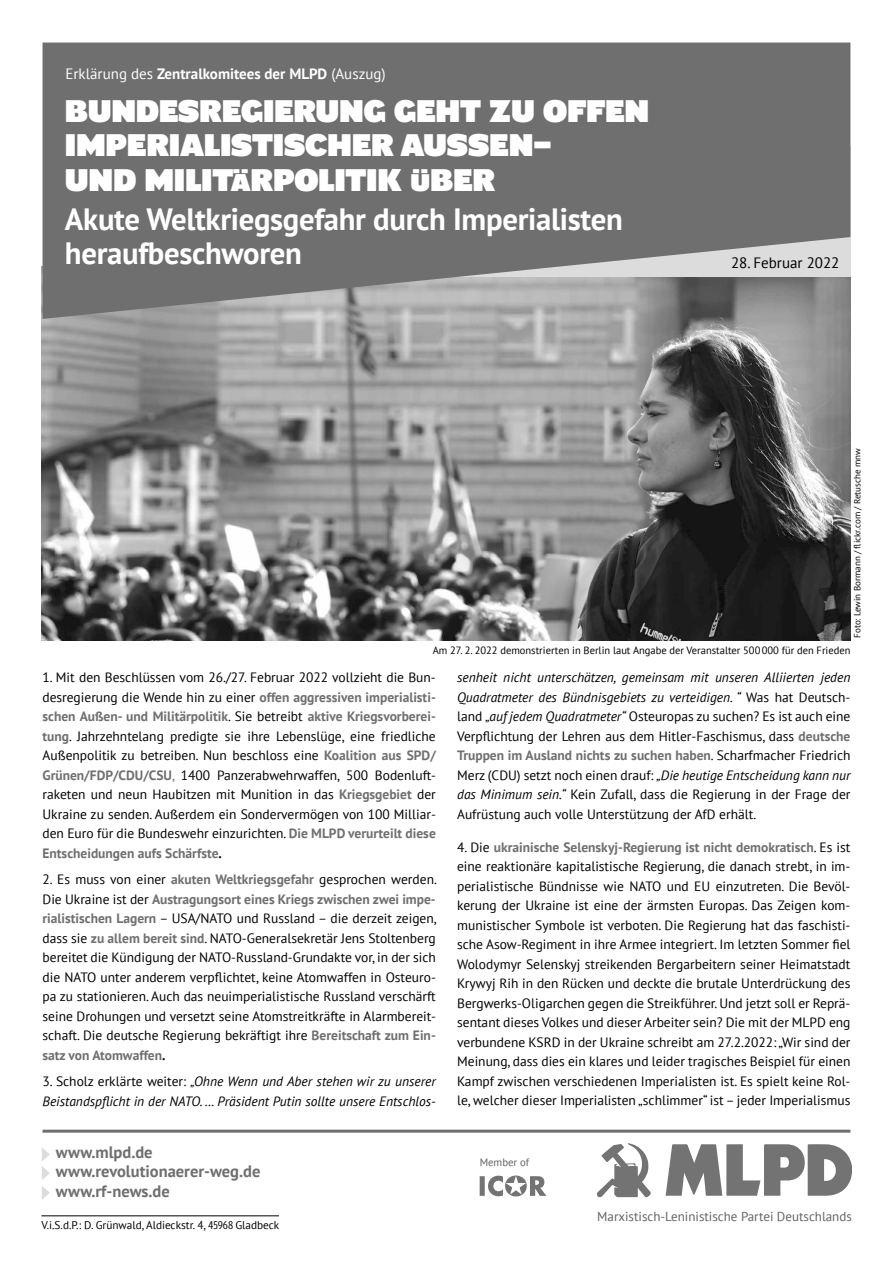
<style>
.page{position:relative;width:893px;height:1263px;background:#fff}
.page>*{position:absolute;margin:0;border:0;box-sizing:border-box;transform-origin:0 0}
.t1{font:30.75px/34.5px "Shire Derbyshire";letter-spacing:-.01em;color:#fff}
.t2{font:700 30.75px/34.5px "PT Sans";letter-spacing:-.01em;color:#fff}
.t3{font:700 16.5px "PT Sans";color:#6f6f6f}
.t4{font:700 15px "PT Sans";color:#fff}
.t5{font:15px "PT Sans";color:#000}
.t6{font:13.5px/19.5px "PT Sans";color:#000;text-align:justify}
.t7{font:italic 13.5px/19.5px "PT Sans";color:#000}
.t8{font:13.05px "PT Sans";color:#626262}
.t9{font:11.25px "PT Sans";color:#000}
.t10{font:10.8px "PT Sans";color:#626262}
.t11{font:10.5px "PT Sans";color:#000}
.t12{font:9px "PT Sans";color:#000}
.s1{font-weight:400}
.s2{font-weight:700;color:#6f6f6f}
.s3{color:#6f6f6f}
.s4{font-weight:700}
.s5{font-style:normal}
.s6{font-family:"Amplitude Cond";font-size:12px}
.s7{font-style:italic}
</style>
<div class="page">
<img style="left:41px;top:266px;width:809px;height:374px">
<svg style="left:43px;top:43px;width:807px;height:276px;background:#787878"></svg>
<hr style="left:41px;top:1215px;width:238px;height:1px;background:#000">
<svg style="left:42px;top:1148px;width:8px;height:52px"></svg>
<hr style="left:43px;top:1130px;width:807px;height:3px;background:#6f6f6f">
<svg style="left:597px;top:1143px;width:54px;height:54px"></svg>
<svg style="left:480px;top:1175px;width:66px;height:22px"></svg>
<svg style="left:666px;top:1144px;width:186px;height:52px"></svg>
<p class="t4" style="left:65px;top:64px;width:322px"><span class="s1">Erklärung des</span> Zentralkomitees der MLPD <span class="s1">(Auszug)</span></p>
<h1 class="t1" style="left:65px;top:94px;width:586px">BUNDESREGIERUNG GEHT ZU OFFEN<br>IMPERIALISTISCHER AUßEN-<br>UND MILITÄRPOLITIK ÜBER</h1>
<h1 class="t2" style="left:65px;top:201px;width:559px">Akute Weltkriegsgefahr durch Imperialisten heraufbeschworen</h1>
<p class="t5" style="left:731px;top:253px;width:110px">28. Februar 2022</p>
<p class="t12" style="left:851px;top:638px;width:191px;rotate:-90deg">Foto: Lewin Bormann / flickr.com / Retusche mnw</p>
<p class="t11" style="left:433px;top:643px;width:419px">Am 27. 2. 2022 demonstrierten in Berlin laut Angabe der Veranstalter 500000 für den Frieden</p>
<p class="t6" style="left:43px;top:667px;width:395px">1. Mit den Beschlüssen vom 26./27. Februar 2022 vollzieht die Bun&shy;desregierung die Wende hin zu einer <span class="s2">offen aggressiven imperialisti&shy;schen Außen- und Militärpolitik</span>. Sie betreibt <span class="s2">aktive Kriegsvorberei&shy;tung</span>. Jahrzehntelang predigte sie ihre Lebenslüge, eine friedliche Außenpolitik zu betreiben. Nun beschloss eine <span class="s2">Koalition aus SPD/ Grünen/FDP/CDU/CSU</span><span class="s3">,</span> 1400 Panzerabwehrwaffen, 500 Bodenluft&shy;raketen und neun Haubitzen mit Munition in das <span class="s2">Kriegsgebiet</span> der Ukraine zu senden. Außerdem ein Sondervermögen von 100 Milliar&shy;den Euro für die Bundeswehr einzurichten. <span class="s2">Die MLPD verurteilt diese Entscheidungen aufs Schärfste</span><span class="s4">.</span></p>
<p class="t6" style="left:43px;top:869px;width:396px">2. Es muss von einer <span class="s2">akuten Weltkriegsgefahr</span> gesprochen werden.<br>Die Ukraine ist der <span class="s2">Austragungsort eines Kriegs zwischen zwei impe&shy;rialistischen Lagern</span> – USA/NATO und Russland – die derzeit zeigen, dass sie <span class="s2">zu allem bereit sind</span>. NATO-Generalsekretär Jens Stoltenberg bereitet die Kündigung der NATO-Russland-Grundakte vor, in der sich die NATO unter anderem verpflichtet, keine Atomwaffen in Osteuro&shy;pa zu stationieren. Auch das neuimperialistische Russland verschärft seine Drohungen und versetzt seine Atomstreitkräfte in Alarmbereit&shy;schaft. Die deutsche Regierung bekräftigt ihre <span class="s2">Bereitschaft zum Ein&shy;satz von Atomwaffen</span><span class="s4">.</span></p>
<p class="t7" style="left:43px;top:1071px;width:395px"><span class="s5">3. Scholz erklärte weiter:</span> „Ohne Wenn und Aber stehen wir zu unserer<br>Beistandspflicht in der NATO. … Präsident Putin sollte unsere Entschlos-</p>
<p class="t3" style="left:56px;top:1142px;width:98px">www.mlpd.de</p>
<p class="t3" style="left:56px;top:1180px;width:116px">www.rf-news.de</p>
<p class="t3" style="left:56px;top:1160px;width:206px">www.revolutionaerer-weg.de</p>
<p class="t9" style="left:41px;top:1218px;width:239px">V.i.S.d.P.: D. Grünwald, Aldieckstr. 4, <span class="s6">45968</span> Gladbeck</p>
<p class="t6" style="left:457px;top:667px;width:395px"><span class="s7">senheit nicht unterschätzen, gemeinsam mit unseren Alliierten jeden Quadratmeter des Bündnisgebiets zu verteidigen. “</span> Was hat Deutsch&shy;land <span class="s7">„auf jedem Quadratmeter“</span> Osteuropas zu suchen? Es ist auch eine Verpflichtung der Lehren aus dem Hitler-Faschismus, dass <span class="s2">deutsche Truppen im Ausland nichts zu suchen haben</span>. Scharfmacher Friedrich Merz (CDU) setzt noch einen drauf: <span class="s7">„Die heutige Entscheidung kann nur das Minimum sein.“</span> Kein Zufall, dass die Regierung in der Frage der Aufrüstung auch volle Unterstützung der AfD erhält.</p>
<p class="t6" style="left:457px;top:837px;width:395px">4. Die <span class="s2">ukrainische Selenskyj-Regierung ist nicht demokratisch</span>. Es ist eine reaktionäre kapitalistische Regierung, die danach strebt, in im&shy;perialistische Bündnisse wie NATO und EU einzutreten. Die Bevöl&shy;kerung der Ukraine ist eine der ärmsten Europas. Das Zeigen kom&shy;munistischer Symbole ist verboten. Die Regierung hat das faschisti&shy;sche Asow-Regiment in ihre Armee integriert. Im letzten Sommer fiel Wolodymyr Selenskyj streikenden Bergarbeitern seiner Heimatstadt Krywyj Rih in den Rücken und deckte die brutale Unterdrückung des Bergwerks-Oligarchen gegen die Streikführer. Und jetzt soll er Reprä&shy;sentant dieses Volkes und dieser Arbeiter sein? Die mit der MLPD eng verbundene KSRD in der Ukraine schreibt am 27.2.2022: „Wir sind der Meinung, dass dies ein klares und leider tragisches Beispiel für einen Kampf zwischen verschiedenen Imperialisten ist. Es spielt keine Rol&shy;le, welcher dieser Imperialisten „schlimmer“ ist – jeder Imperialismus</p>
<p class="t10" style="left:480px;top:1155px;width:51px">Member of</p>
<p class="t8" style="left:597px;top:1208px;width:256px">Marxistisch-Leninistische Partei Deutschlands</p>
</div>
